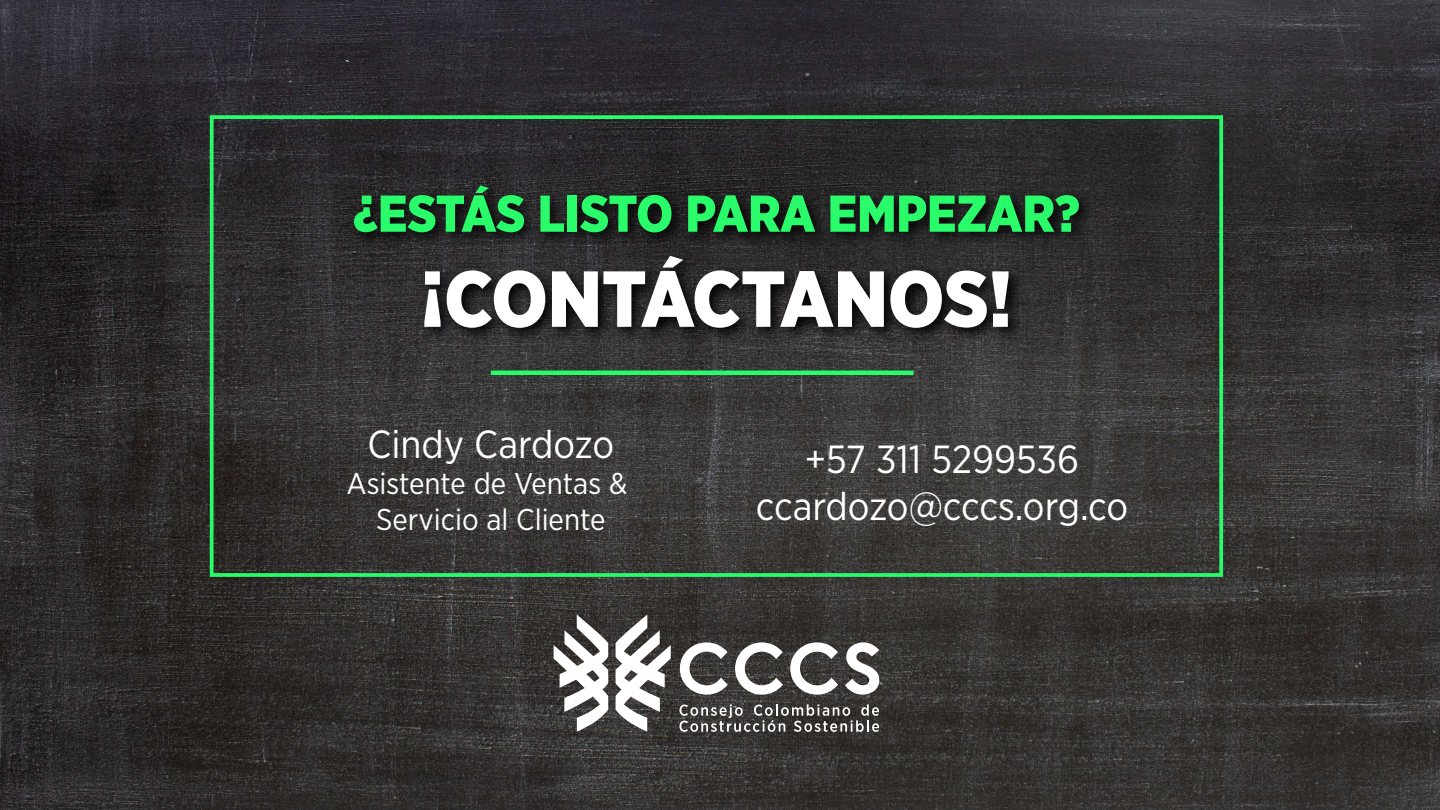
<style>
.page{position:relative;width:1440px;height:810px;background:#fff}
.page>*{position:absolute;margin:0;border:0;box-sizing:border-box;transform-origin:0 0}
.t1{font:900 79.2px "Gotham Narrow";letter-spacing:-.005em;color:#fff}
.t2{font:900 51.75px "Gotham Narrow";color:#29fb6b}
.t3{font:39.22px/47px "Gotham Narrow";color:#fff;text-align:center}
.t4{font:30px/36px "Gotham Narrow";color:#fff;text-align:center}
</style>
<div class="page">
<img style="left:0;top:0;width:1440px;height:810px">
<div style="left:210px;top:115px;width:1013px;height:462px;border:4px solid #29fb6b"></div>
<svg style="left:616px;top:615px;width:55px;height:117px"></svg>
<svg style="left:554px;top:615px;width:54px;height:117px"></svg>
<svg style="left:845px;top:642px;width:34px;height:53px"></svg>
<svg style="left:680px;top:642px;width:48px;height:53px"></svg>
<svg style="left:735px;top:642px;width:48px;height:53px"></svg>
<svg style="left:790px;top:642px;width:48px;height:53px"></svg>
<svg style="left:679px;top:704px;width:200px;height:28px;background:#666361"></svg>
<img style="left:342px;top:174px;width:759px;height:197px">
<hr style="left:491px;top:371px;width:423px;height:4px;background:#29fb6b">
<h2 class="t2" style="left:353px;top:179px;width:728px">¿ESTÁS LISTO PARA EMPEZAR?</h2>
<h1 class="t1" style="left:421px;top:247px;width:593px">¡CONTÁCTANOS!</h1>
<p class="t3" style="left:367px;top:420px;width:248px">Cindy Cardozo</p>
<p class="t4" style="left:347px;top:465px;width:282px">Asistente de Ventas &amp;<br>Servicio al Cliente</p>
<p class="t3" style="left:756px;top:435px;width:374px">+57 311 5299536 ccardozo@cccs.org.co</p>
</div>
